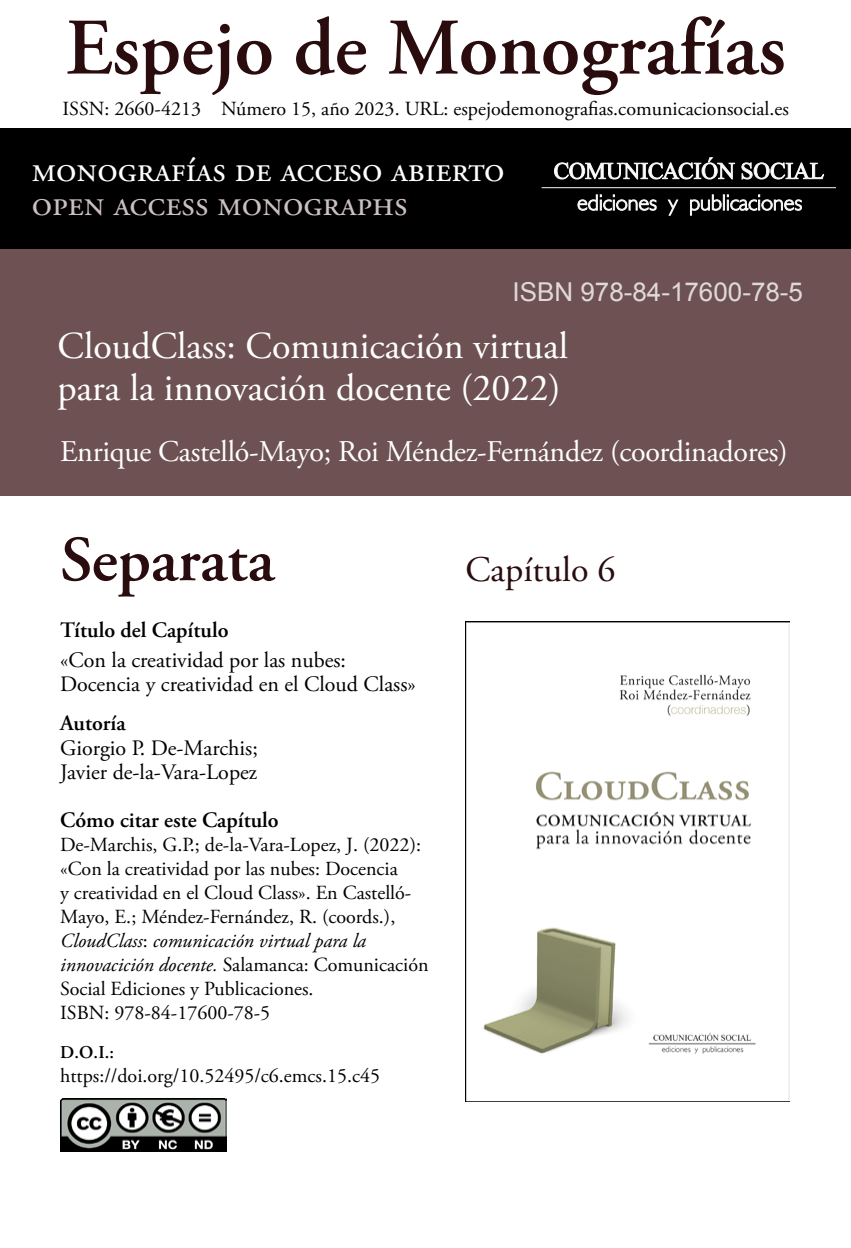
<style>
.page{position:relative;width:851px;height:1248px;background:#fff}
.page>*{position:absolute;margin:0;border:0;box-sizing:border-box;transform-origin:0 0}
.t1{font:600 80px "Adobe Garamond Pro";color:#2a0c0e}
.t2{font:600 64px "Adobe Garamond Pro";color:#2a0c0e}
.t3{font:38px "Adobe Garamond Pro";color:#fff}
.t4{font:36px "Adobe Garamond Pro";color:#fff}
.t5{font:36px "Adobe Garamond Pro";color:#cbbfc0}
.t6{font:36px "Adobe Garamond Pro";color:#2a0c0e}
.body{font:30px "Adobe Garamond Pro";letter-spacing:-.01em;color:#fff}
.t7{font:26px "Arial";color:#e0d9d9}
.t8{font:22px/24px "Adobe Garamond Pro";color:#000}
.t9{font:600 22px "Adobe Garamond Pro";color:#000}
.body-2{font:20px/24px "Adobe Garamond Pro";color:#000}
.t10{font:600 18px "Adobe Garamond Pro";color:#000}
.s1{font-style:italic}
</style>
<div class="page">
<img style="left:465px;top:621px;width:324px;height:479px">
<div style="left:0;top:129px;width:850px;height:120px;background:#000"></div>
<svg style="left:554px;top:157px;width:269px;height:22px"></svg>
<hr style="left:541px;top:187px;width:294px;height:1px;background:#f6f6f6">
<svg style="left:577px;top:194px;width:224px;height:21px"></svg>
<div style="left:0;top:249px;width:850px;height:246px;background:#6e5253"></div>
<img style="left:60px;top:1098px;width:167px;height:52px">
<p class="t1" style="left:66px;top:2px;width:721px">Espejo de Monografías</p>
<p class="body-2" style="left:63px;top:98px;width:727px">ISSN: 2660-4213 Número 15, año 2023. URL: espejodemonografias.comunicacionsocial.es</p>
<p class="t4" style="left:32px;top:148px;width:474px">monografías de acceso abierto</p>
<p class="t5" style="left:32px;top:182px;width:377px">open access monographs</p>
<p class="t7" style="left:512px;top:275px;width:292px">ISBN 978-84-17600-78-5</p>
<p class="t3" style="left:58px;top:323px;width:512px">CloudClass: Comunicación virtual</p>
<p class="t3" style="left:58px;top:365px;width:504px">para la innovación docente (2022)</p>
<p class="body" style="left:60px;top:433px;width:729px">Enrique Castelló-Mayo; Roi Méndez-Fernández (coordinadores)</p>
<p class="t2" style="left:60px;top:523px;width:216px">Separata</p>
<p class="t9" style="left:60px;top:617px;width:170px">Título del Capítulo</p>
<p class="t8" style="left:60px;top:648px;width:357px">«Con la creatividad por las nubes:<br>Docencia y creatividad en el Cloud Class»</p>
<p class="t9" style="left:60px;top:710px;width:67px">Autoría</p>
<p class="t8" style="left:60px;top:736px;width:199px">Giorgio P. De-Marchis;</p>
<p class="t8" style="left:60px;top:760px;width:198px">Javier de-la-Vara-Lopez</p>
<p class="t9" style="left:60px;top:807px;width:220px">Cómo citar este Capítulo</p>
<p class="body-2" style="left:60px;top:833px;width:370px">De-Marchis, G.P.; de-la-Vara-Lopez, J. (2022): «Con la creatividad por las nubes: Docencia<br>y creatividad en el Cloud Class». En Castelló-Mayo, E.; Méndez-Fernández, R. (coords.), <span class="s1">CloudClass</span>: <span class="s1">comunicación virtual para la innovacición docente.</span> Salamanca: Comunicación Social Ediciones y Publicaciones.</p>
<p class="body-2" style="left:60px;top:1001px;width:211px">ISBN: 978-84-17600-78-5</p>
<p class="t10" style="left:60px;top:1042px;width:55px">D.O.I.:</p>
<p class="body-2" style="left:60px;top:1064px;width:321px">https://doi.org/10.52495/c6.emcs.15.c45</p>
<p class="t6" style="left:465px;top:548px;width:151px">Capítulo 6</p>
</div>
